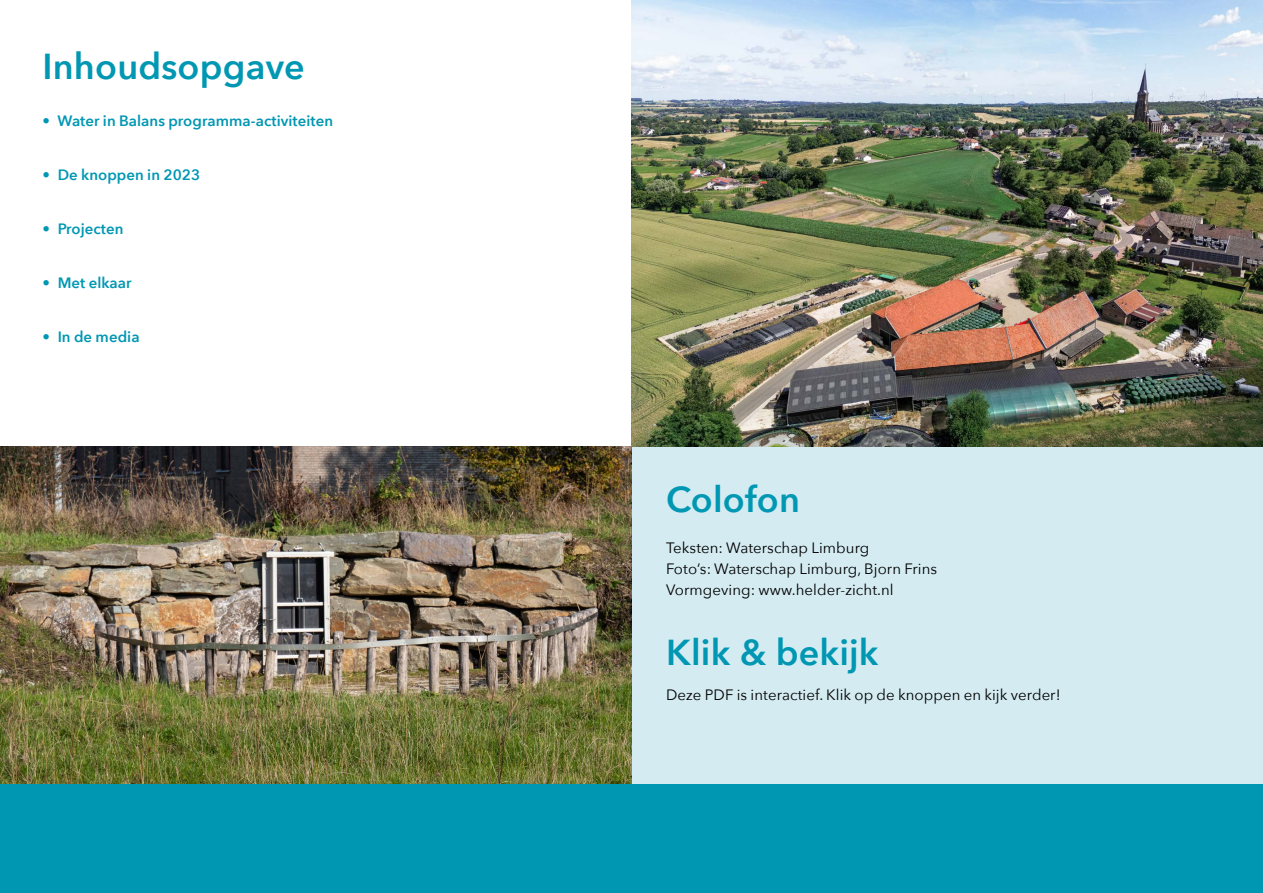
<style>
.page{position:relative;width:1263px;height:893px;background:#fff}
.page>*{position:absolute;margin:0;border:0;box-sizing:border-box;transform-origin:0 0}
.t1{font:600 36px "Avenir Next";letter-spacing:.005em;color:#0097b3}
.t2{font:15px "Avenir Next";letter-spacing:.005em;color:#000}
.t3{font:600 15px "Avenir Next";letter-spacing:.005em;color:#0097b3}
</style>
<div class="page">
<div style="left:631px;top:446px;width:632px;height:338px;background:#d3ebf1"></div>
<img style="left:631px;top:0;width:632px;height:446px">
<img style="left:0;top:446px;width:631px;height:338px">
<div style="left:0;top:784px;width:1263px;height:109px;background:#0097b3"></div>
<p class="t1" style="left:43px;top:35px;width:264px">Inhoudsopgave</p>
<p class="t3" style="left:43px;top:108px;width:292px">• Water in Balans programma-activiteiten</p>
<p class="t3" style="left:43px;top:162px;width:159px">• De knoppen in 2023</p>
<p class="t3" style="left:43px;top:216px;width:82px">• Projecten</p>
<p class="t3" style="left:43px;top:270px;width:91px">• Met elkaar</p>
<p class="t3" style="left:43px;top:324px;width:99px">• In de media</p>
<p class="t1" style="left:666px;top:469px;width:135px">Colofon</p>
<p class="t2" style="left:666px;top:535px;width:205px">Teksten: Waterschap Limburg</p>
<p class="t2" style="left:666px;top:556px;width:272px">Foto’s: Waterschap Limburg, Bjorn Frins</p>
<p class="t2" style="left:666px;top:577px;width:229px">Vormgeving: www.helder-zicht.nl</p>
<p class="t1" style="left:666px;top:622px;width:214px">Klik &amp; bekijk</p>
<p class="t2" style="left:666px;top:682px;width:396px">Deze PDF is interactief. Klik op de knoppen en kijk verder!</p>
</div>
